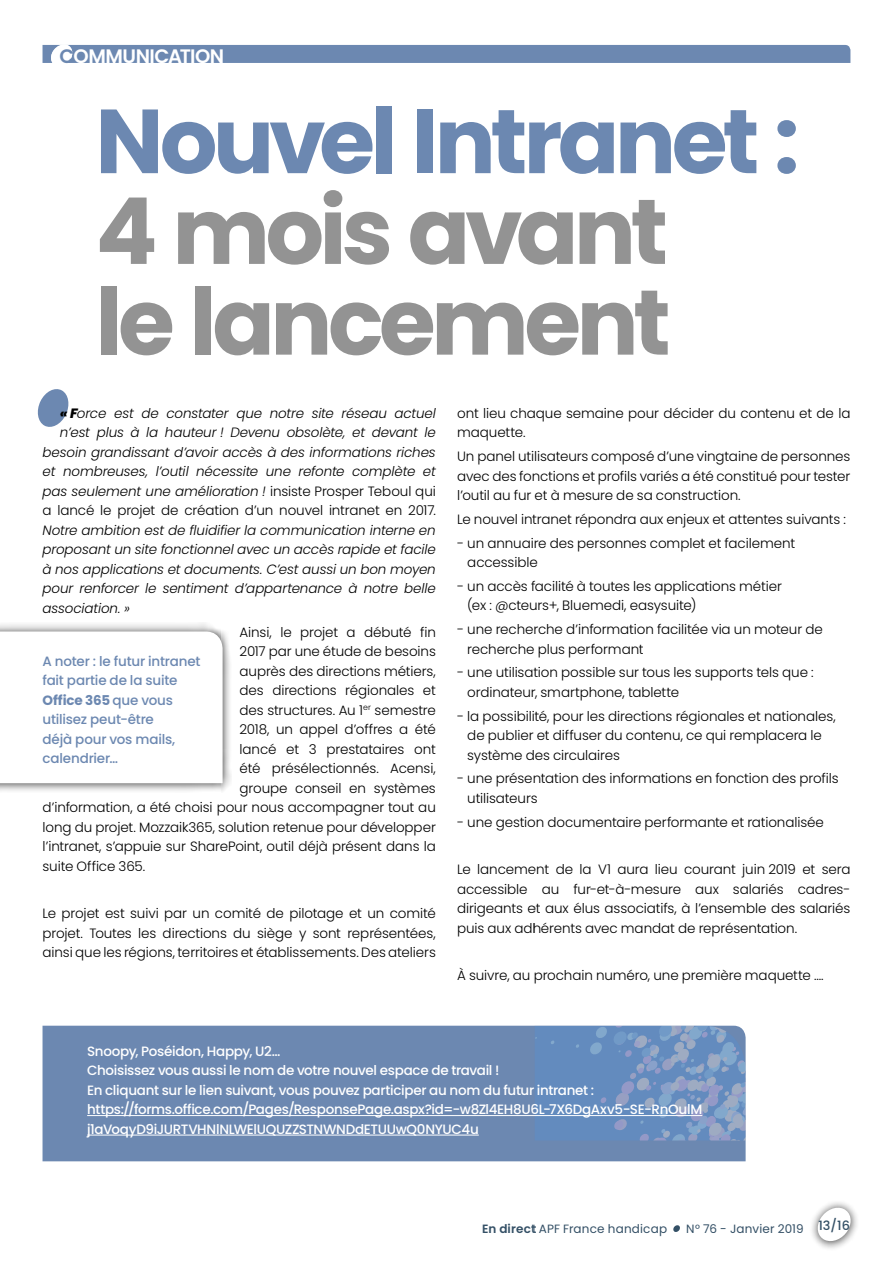
<style>
.page{position:relative;width:893px;height:1263px;background:#fff}
.page>*{position:absolute;margin:0;border:0;box-sizing:border-box;transform-origin:0 0}
.t1{font:700 92.1px/90.8px "Poppins";letter-spacing:-.05em;color:#939393}
.t2{font:700 90.75px "Poppins";letter-spacing:-.05em;color:#6c88b1}
.t3{font:600 19.5px "Poppins";letter-spacing:-.025em;color:#fff}
.t4{font:300 13.5px/19.5px "Poppins";letter-spacing:-.01em;color:#000}
.t5{font:italic 300 13.5px/19.5px "Poppins";letter-spacing:-.01em;color:#000;text-align:right}
.t6{font:500 13.5px/19.5px "Poppins";letter-spacing:-.025em;color:#fff}
.t7{font:500 13.5px/19.5px "Poppins";letter-spacing:-.015em;color:#6c88b1}
.t8{font:12px "Poppins";letter-spacing:.015em;color:#345066}
.s1{color:#6c88b1}
.s2{font-weight:800}
.s3{font-style:normal}
.s4{font-weight:700}
.s5{font-weight:600}
</style>
<div class="page">
<div style="left:809px;top:1199px;width:50px;height:51px;background:#000;opacity:.75"></div>
<svg style="left:815px;top:1205px;width:38px;height:38px"></svg>
<svg style="left:673px;top:1225px;width:7px;height:7px"></svg>
<div style="left:43px;top:45px;width:807px;height:18px;background:#6c88b1"></div>
<svg style="left:37px;top:389px;width:32px;height:38px"></svg>
<svg style="left:43px;top:1026px;width:703px;height:135px;background:#6b88b2"></svg>
<svg style="left:550px;top:1040px;width:5px;height:4px"></svg>
<svg style="left:576px;top:1044px;width:3px;height:4px"></svg>
<svg style="left:589px;top:1026px;width:157px;height:115px;background:#7494c0"></svg>
<hr style="left:87px;top:1115px;width:615px;height:1px;background:#fff">
<hr style="left:87px;top:1135px;width:392px;height:1px;background:#fff">
<div style="left:0;top:622px;width:232px;height:170px;background:#000;opacity:.75"></div>
<svg style="left:0;top:631px;width:223px;height:152px"></svg>
<h3 class="t3" style="left:60px;top:45px;width:166px"><span class="s1">C</span>OMMUNICATION</h3>
<h2 class="t2" style="left:95px;top:89px;width:706px">Nouvel Intranet :</h2>
<h1 class="t1" style="left:95px;top:187px;width:577px">4 mois avant le lancement</h1>
<p class="t5" style="left:43px;top:404px;width:395px"><span class="s2">« F</span>orce est de constater que notre site réseau actuel n’est plus à la hauteur ! Devenu obsolète, et devant le besoin grandissant d’avoir accès à des informations riches et nombreuses, l’outil nécessite une refonte complète et pas seulement une amélioration ! <span class="s3">insiste Prosper Teboul qui a lancé le projet de création d’un nouvel intranet en 2017.</span></p>
<p class="t5" style="left:43px;top:520px;width:395px;text-align:justify">Notre ambition est de fluidifier la communication interne en proposant un site fonctionnel avec un accès rapide et facile à nos applications et documents. C’est aussi un bon moyen pour renforcer le sentiment d’appartenance à notre belle association. »</p>
<p class="t4" style="left:240px;top:622px;width:198px">Ainsi, le projet a débuté fin</p>
<p class="t4" style="left:240px;top:642px;width:198px">2017 par une étude de besoins</p>
<p class="t4" style="left:240px;top:661px;width:198px">auprès des directions métiers,</p>
<p class="t4" style="left:240px;top:681px;width:198px">des directions régionales et</p>
<p class="t4" style="left:240px;top:700px;width:198px">des structures. Au 1<sup>er</sup> semestre</p>
<p class="t4" style="left:240px;top:720px;width:198px">2018, un appel d’offres a été</p>
<p class="t4" style="left:240px;top:739px;width:198px">lancé et 3 prestataires ont</p>
<p class="t4" style="left:240px;top:759px;width:198px">été présélectionnés. Acensi,</p>
<p class="t4" style="left:240px;top:778px;width:198px">groupe conseil en systèmes</p>
<p class="t4" style="left:43px;top:798px;width:395px">d’information, a été choisi pour nous accompagner tout au</p>
<p class="t4" style="left:43px;top:817px;width:395px">long du projet. Mozzaik365, solution retenue pour développer</p>
<p class="t4" style="left:43px;top:837px;width:395px">l’intranet, s’appuie sur SharePoint, outil déjà présent dans la</p>
<p class="t4" style="left:43px;top:856px;width:104px">suite Office 365.</p>
<p class="t4" style="left:43px;top:904px;width:395px;text-align:justify">Le projet est suivi par un comité de pilotage et un comité projet. Toutes les directions du siège y sont représentées, ainsi que les régions, territoires et établissements. Des ateliers</p>
<p class="t7" style="left:43px;top:651px;width:159px">A noter : le futur intranet fait partie de la suite<br><span class="s4">Office 365</span> que vous utilisez peut-être<br>déjà pour vos mails, calendrier…</p>
<p class="t4" style="left:457px;top:403px;width:395px">ont lieu chaque semaine pour décider du contenu et de la maquette.</p>
<p class="t4" style="left:457px;top:447px;width:395px;text-align:justify">Un panel utilisateurs composé d’une vingtaine de personnes avec des fonctions et profils variés a été constitué pour tester l’outil au fur et à mesure de sa construction.</p>
<p class="t4" style="left:457px;top:509px;width:390px">Le nouvel intranet répondra aux enjeux et attentes suivants :</p>
<p class="t4" style="left:467px;top:533px;width:329px;text-indent:-10px">- un annuaire des personnes complet et facilement accessible</p>
<p class="t4" style="left:467px;top:576px;width:316px;text-indent:-10px">- un accès facilité à toutes les applications métier (ex : @cteurs+, Bluemedi, easysuite)</p>
<p class="t4" style="left:467px;top:620px;width:357px;text-indent:-10px">- une recherche d’information facilitée via un moteur de recherche plus performant</p>
<p class="t4" style="left:467px;top:663px;width:348px;text-indent:-10px">- une utilisation possible sur tous les supports tels que : ordinateur, smartphone, tablette</p>
<p class="t4" style="left:467px;top:706px;width:370px;text-indent:-10px">- la possibilité, pour les directions régionales et nationales, de publier et diffuser du contenu, ce qui remplacera le système des circulaires</p>
<p class="t4" style="left:467px;top:769px;width:373px;text-indent:-10px">- une présentation des informations en fonction des profils utilisateurs</p>
<p class="t4" style="left:457px;top:812px;width:368px">- une gestion documentaire performante et rationalisée</p>
<p class="t4" style="left:457px;top:860px;width:395px;text-align:justify">Le lancement de la V1 aura lieu courant juin 2019 et sera accessible au fur-et-à-mesure aux salariés cadres&shy;dirigeants et aux élus associatifs, à l’ensemble des salariés puis aux adhérents avec mandat de représentation.</p>
<p class="t4" style="left:457px;top:966px;width:368px">À suivre, au prochain numéro, une première maquette ….</p>
<p class="t6" style="left:87px;top:1041px;width:617px">Snoopy, Poséidon, Happy, U2…<br>Choisissez vous aussi le nom de votre nouvel espace de travail !<br>En cliquant sur le lien suivant, vous pouvez participer au nom du futur intranet : https://forms.office.com/Pages/ResponsePage.aspx?id=-w8Zl4EH8U6L-7X6DgAxv5-SE-RnOulM j1aVoqyD9iJURTVHNlNLWElUQUZZSTNWNDdETUUwQ0NYUC4u</p>
<p class="t8" style="left:482px;top:1222px;width:187px"><span class="s5">En direct</span> APF France handicap</p>
<p class="t8" style="left:686px;top:1222px;width:165px">N° 76 - Janvier 2019 <sup>13/16</sup></p>
</div>
